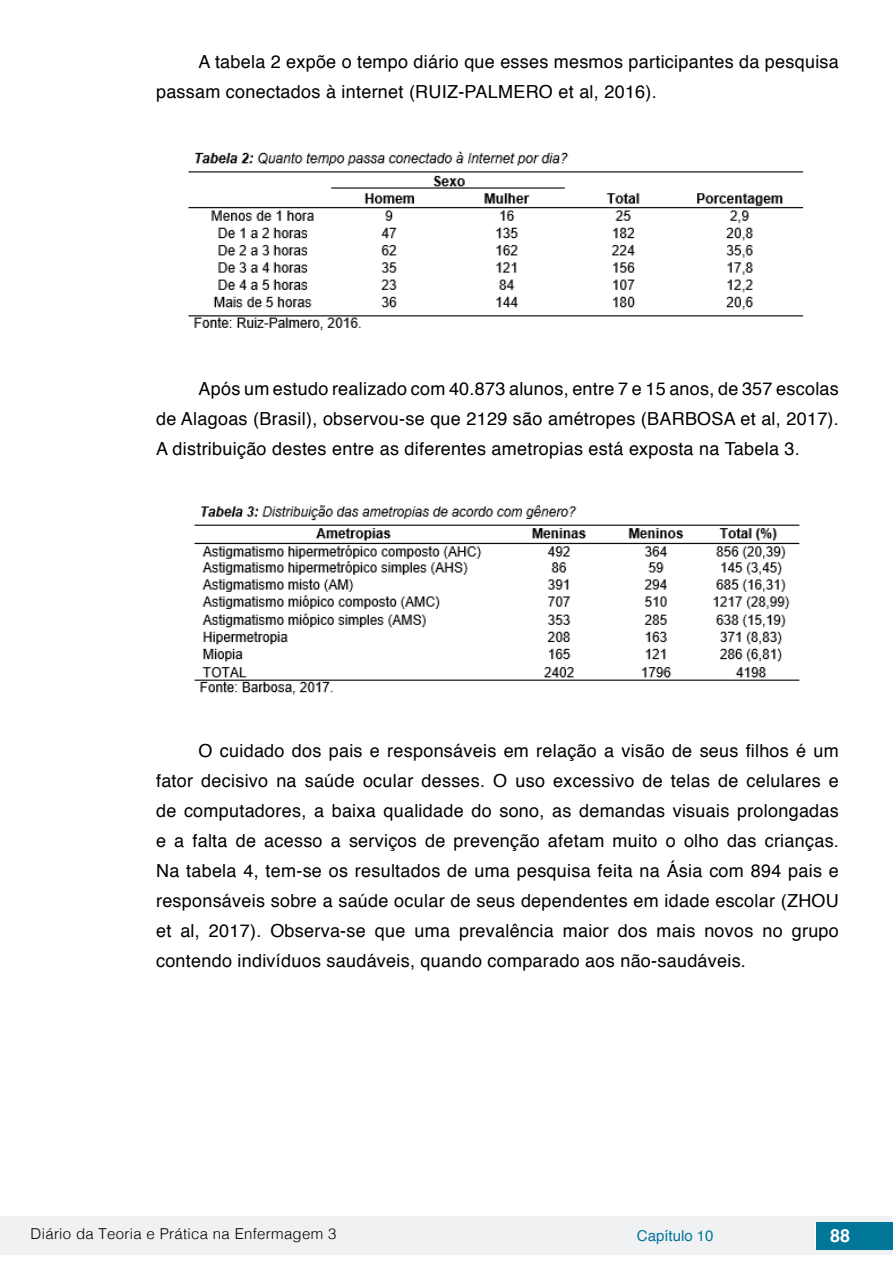
<style>
.page{position:relative;width:893px;height:1263px;background:#fff}
.page>*{position:absolute;margin:0;border:0;box-sizing:border-box;transform-origin:0 0}
.t1{font:18px/30px "Helvetica";letter-spacing:.015em;color:#000;text-align:justify}
.t2{font:700 18px "Helvetica";color:#fff}
.t3{font:300 15px "Helvetica";letter-spacing:.02em;color:#000}
.t4{font:15px "Helvetica";color:#007699}
</style>
<div class="page">
<div style="left:1px;top:1216px;width:891px;height:38px;background:#f0f1f2"></div>
<div style="left:816px;top:1222px;width:77px;height:27px;background:#007699"></div>
<svg style="left:815px;top:1224px;width:1px;height:24px"></svg>
<img style="left:188px;top:151px;width:616px;height:180px">
<img style="left:194px;top:505px;width:606px;height:190px">
<p class="t1" style="left:156px;top:47px;width:684px;text-indent:43px">A tabela 2 expõe o tempo diário que esses mesmos participantes da pesquisa passam conectados à internet (RUIZ-PALMERO et al, 2016).</p>
<p class="t1" style="left:156px;top:374px;width:684px;text-indent:43px">Após um estudo realizado com 40.873 alunos, entre 7 e 15 anos, de 357 escolas de Alagoas (Brasil), observou-se que 2129 são amétropes (BARBOSA et al, 2017).<br>A distribuição destes entre as diferentes ametropias está exposta na Tabela 3.</p>
<p class="t1" style="left:156px;top:736px;width:684px;text-indent:43px">O cuidado dos pais e responsáveis em relação a visão de seus filhos é um fator decisivo na saúde ocular desses. O uso excessivo de telas de celulares e de computadores, a baixa qualidade do sono, as demandas visuais prolongadas e a falta de acesso a serviços de prevenção afetam muito o olho das crianças.<br>Na tabela 4, tem-se os resultados de uma pesquisa feita na Ásia com 894 pais e responsáveis sobre a saúde ocular de seus dependentes em idade escolar (ZHOU et al, 2017). Observa-se que uma prevalência maior dos mais novos no grupo contendo indivíduos saudáveis, quando comparado aos não-saudáveis.</p>
<p class="t3" style="left:31px;top:1221px;width:307px">Diário da Teoria e Prática na Enfermagem 3</p>
<p class="t4" style="left:637px;top:1224px;width:78px">Capítulo 10</p>
<p class="t2" style="left:830px;top:1221px;width:22px">88</p>
</div>
